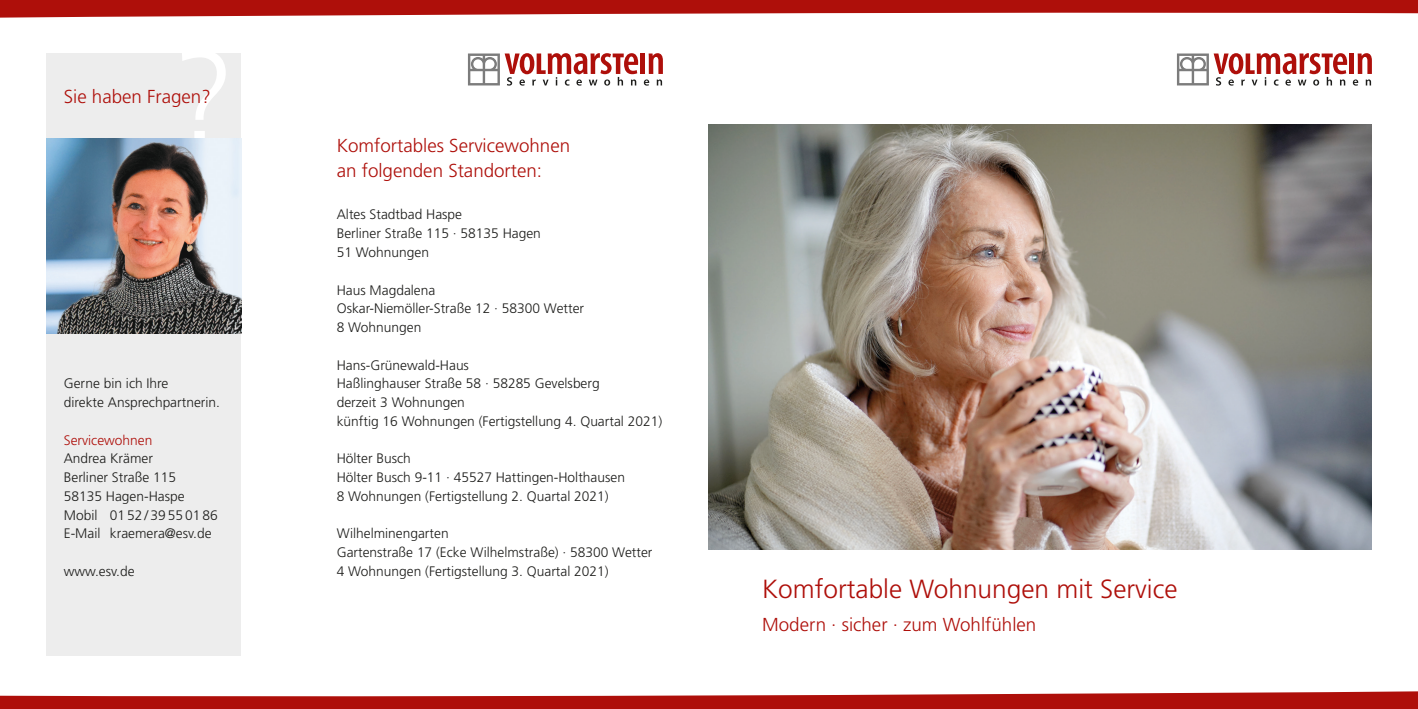
<style>
.page{position:relative;width:1418px;height:709px;background:#fff}
.page>*{position:absolute;margin:0;border:0;box-sizing:border-box;transform-origin:0 0}
.t1{font:300 26.25px "Frutiger LT Std";color:#ae0f0a}
.t2{font:300 18.75px/25px "Frutiger LT Std";color:#ae0f0a}
.t3{font:300 13.75px/18.8px "Frutiger LT Std";color:#1d1d1b}
.t4{font:300 13.75px "Frutiger LT Std";color:#ae0f0a}
</style>
<div class="page">
<div style="left:46px;top:53px;width:195px;height:603px;background:#ededed"></div>
<img style="left:709px;top:124px;width:662px;height:425px">
<svg style="left:0;top:0;width:1417px;height:18px"></svg>
<svg style="left:1177px;top:53px;width:194px;height:33px"></svg>
<div style="left:640px;top:53px;width:5px;height:21px;background:#ae0f0a"></div>
<svg style="left:468px;top:53px;width:170px;height:33px"></svg>
<svg style="left:644px;top:53px;width:19px;height:33px"></svg>
<svg style="left:0;top:691px;width:1417px;height:18px"></svg>
<svg style="left:182px;top:53px;width:44px;height:85px"></svg>
<img style="left:46px;top:138px;width:195px;height:195px">
<h2 class="t2" style="left:64px;top:84px;width:148px">Sie haben Fragen?</h2>
<p class="t3" style="left:64px;top:374px;width:158px">Gerne bin ich Ihre<br>direkte Ansprechpartnerin.</p>
<p class="t4" style="left:64px;top:432px;width:90px">Servicewohnen</p>
<p class="t3" style="left:64px;top:449px;width:156px">Andrea Krämer<br>Berliner Straße 115<br>58135 Hagen-Haspe<br>Mobil 01 52 / 39 55 01 86<br>E-Mail kraemera@esv.de</p>
<p class="t3" style="left:64px;top:562px;width:72px">www.esv.de</p>
<h2 class="t2" style="left:337px;top:134px;width:235px">Komfortables Servicewohnen an folgenden Standorten:</h2>
<p class="t3" style="left:337px;top:205px;width:206px">Altes Stadtbad Haspe<br>Berliner Straße 115 · 58135 Hagen<br>51 Wohnungen</p>
<p class="t3" style="left:337px;top:280px;width:249px">Haus Magdalena<br>Oskar-Niemöller-Straße 12 · 58300 Wetter<br>8 Wohnungen</p>
<p class="t3" style="left:337px;top:355px;width:327px">Hans-Grünewald-Haus<br>Haßlinghauser Straße 58 · 58285 Gevelsberg<br>derzeit 3 Wohnungen<br>künftig 16 Wohnungen (Fertigstellung 4. Quartal 2021)</p>
<p class="t3" style="left:337px;top:449px;width:290px">Hölter Busch<br>Hölter Busch 9-11 · 45527 Hattingen-Holthausen<br>8 Wohnungen (Fertigstellung 2. Quartal 2021)</p>
<p class="t3" style="left:337px;top:524px;width:317px">Wilhelminengarten<br>Gartenstraße 17 (Ecke Wilhelmstraße) · 58300 Wetter<br>4 Wohnungen (Fertigstellung 3. Quartal 2021)</p>
<h1 class="t1" style="left:762px;top:573px;width:417px">Komfortable Wohnungen mit Service</h1>
<h2 class="t2" style="left:762px;top:612px;width:276px">Modern · sicher · zum Wohlfühlen</h2>
</div>
